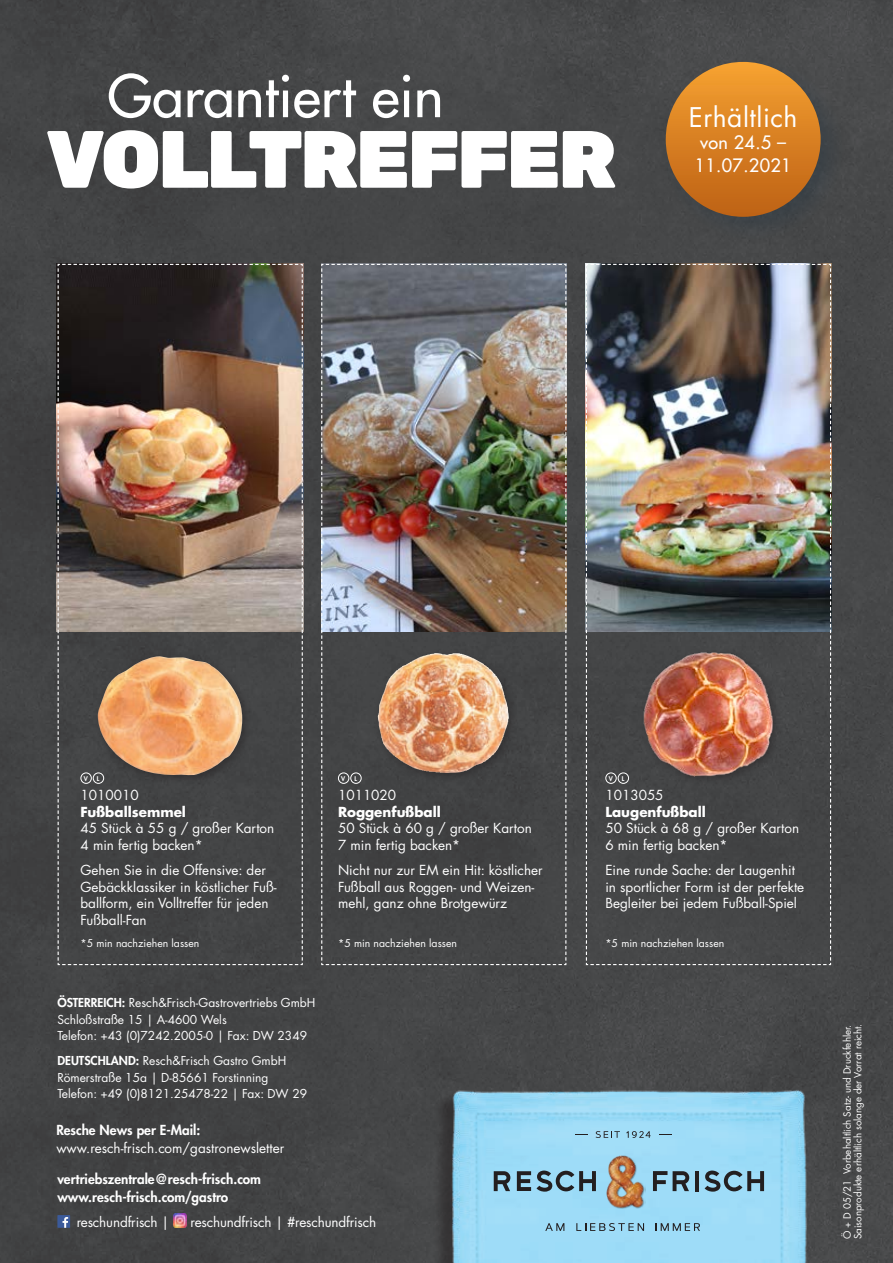
<style>
.page{position:relative;width:893px;height:1263px;background:#454647}
.page>*{position:absolute;margin:0;border:0;box-sizing:border-box;transform-origin:0 0}
.t1{font:900 81px "Rubik";letter-spacing:-.035em;color:#fff}
.t2{font:500 57px "Futura LT Pro";color:#fff}
.t3{font:26.4px "Futura LT Pro";letter-spacing:.02em;color:#fff}
.t4{font:500 18px/22.8px "Futura LT Pro";letter-spacing:.02em;color:#fff}
.t5{font:13.5px/16.5px "Futura LT Pro";color:#fff}
.t6{font:800 13.5px/18px "Futura LT Pro";color:#fff}
.t7{font:700 13.5px "Futura LT Pro";color:#fff}
.t8{font:12px/16.5px "Futura LT Pro";color:#fff}
.t9{font:10.5px "Futura LT Pro";color:#fff}
.t10{font:9.75px/10.8px "Futura LT Pro";color:#fff}
.t11{font:800 6.3px "Futura LT Pro";color:#fff}
.s1{font-weight:800}
</style>
<div class="page">
<img style="left:57px;top:263px;width:246px;height:703px">
<img style="left:321px;top:263px;width:246px;height:703px">
<img style="left:585px;top:263px;width:247px;height:703px">
<div style="left:338px;top:772px;width:11px;height:12px;border:1px solid #fff;border-radius:50%"></div>
<div style="left:350px;top:772px;width:12px;height:12px;border:1px solid #fff;border-radius:50%"></div>
<div style="left:81px;top:772px;width:11px;height:12px;border:1px solid #fff;border-radius:50%"></div>
<div style="left:605px;top:772px;width:12px;height:12px;border:1px solid #fff;border-radius:50%"></div>
<div style="left:618px;top:772px;width:11px;height:12px;border:1px solid #fff;border-radius:50%"></div>
<div style="left:373px;top:648px;width:146px;height:135px;background:#231f20;opacity:.5"></div>
<img style="left:378px;top:653px;width:69px;height:120px">
<div style="left:92px;top:651px;width:161px;height:135px;background:#424344"></div>
<img style="left:98px;top:656px;width:144px;height:119px">
<div style="left:639px;top:647px;width:144px;height:139px;background:#454546"></div>
<img style="left:634px;top:644px;width:147px;height:139px">
<div style="left:657px;top:53px;width:192px;height:192px;background:#464849"></div>
<div style="left:666px;top:62px;width:155px;height:155px;background:linear-gradient(to bottom,#f6a131,#bb6015);border-radius:77px"></div>
<div style="left:57px;top:1215px;width:13px;height:13px;background:#3b5a9a"></div>
<svg style="left:63px;top:1217px;width:5px;height:11px"></svg>
<img style="left:173px;top:1213px;width:14px;height:14px">
<img style="left:384px;top:1071px;width:489px;height:192px">
<svg style="left:545px;top:1223px;width:19px;height:8px"></svg>
<svg style="left:576px;top:1223px;width:68px;height:8px"></svg>
<svg style="left:656px;top:1223px;width:44px;height:8px"></svg>
<svg style="left:673px;top:1171px;width:16px;height:20px"></svg>
<svg style="left:705px;top:1170px;width:59px;height:21px"></svg>
<hr style="left:695px;top:1171px;width:4px;height:20px;background:#231f20">
<svg style="left:653px;top:1171px;width:14px;height:20px"></svg>
<svg style="left:494px;top:1171px;width:16px;height:20px"></svg>
<svg style="left:517px;top:1170px;width:79px;height:21px;background:#678999"></svg>
<svg style="left:575px;top:1135px;width:13px;height:1px"></svg>
<svg style="left:596px;top:1131px;width:24px;height:7px"></svg>
<svg style="left:626px;top:1131px;width:25px;height:7px"></svg>
<svg style="left:659px;top:1135px;width:13px;height:1px"></svg>
<img style="left:607px;top:1154px;width:39px;height:54px">
<h2 class="t2" style="left:108px;top:54px;width:338px">Garantiert ein</h2>
<h1 class="t1" style="left:46px;top:111px;width:572px">VOLLTREFFER</h1>
<h3 class="t3" style="left:689px;top:99px;width:110px">Erhältlich</h3>
<h3 class="t4" style="left:695px;top:130px;width:98px">von 24.5 –<br>11.07.2021</h3>
<p class="t11" style="left:84px;top:774px;width:6px">V</p>
<p class="t11" style="left:97px;top:774px;width:4px">L</p>
<p class="t5" style="left:81px;top:787px;width:60px">1010010</p>
<p class="t7" style="left:81px;top:801px;width:107px">Fußballsemmel</p>
<p class="t5" style="left:81px;top:820px;width:195px">45 Stück à 55 g / großer Karton<br>4 min fertig backen*</p>
<p class="t5" style="left:81px;top:862px;width:198px">Gehen Sie in die Offensive: der<br>Gebäckklassiker in köstlicher Fuß&shy;ballform, ein Volltreffer für jeden<br>Fußball-Fan</p>
<p class="t11" style="left:341px;top:774px;width:6px">V</p>
<p class="t11" style="left:354px;top:774px;width:4px">L</p>
<p class="t5" style="left:338px;top:787px;width:60px">1011020</p>
<p class="t7" style="left:338px;top:801px;width:104px">Roggenfußball</p>
<p class="t5" style="left:338px;top:820px;width:195px">50 Stück à 60 g / großer Karton<br>7 min fertig backen*</p>
<p class="t5" style="left:338px;top:862px;width:206px">Nicht nur zur EM ein Hit: köstlicher<br>Fußball aus Roggen- und Weizen&shy;mehl, ganz ohne Brotgewürz</p>
<p class="t11" style="left:609px;top:774px;width:6px">V</p>
<p class="t11" style="left:622px;top:774px;width:4px">L</p>
<p class="t5" style="left:605px;top:787px;width:60px">1013055</p>
<p class="t7" style="left:605px;top:801px;width:102px">Laugenfußball</p>
<p class="t5" style="left:605px;top:820px;width:195px">50 Stück à 68 g / großer Karton<br>6 min fertig backen*</p>
<p class="t5" style="left:605px;top:862px;width:200px">Eine runde Sache: der Laugenhit in sportlicher Form ist der perfekte<br>Begleiter bei jedem Fußball-Spiel</p>
<p class="t9" style="left:81px;top:936px;width:120px">*5 min nachziehen lassen</p>
<p class="t9" style="left:338px;top:936px;width:120px">*5 min nachziehen lassen</p>
<p class="t9" style="left:605px;top:936px;width:120px">*5 min nachziehen lassen</p>
<p class="t8" style="left:57px;top:994px;width:260px"><span class="s1">ÖSTERREICH:</span> Resch&amp;Frisch-Gastrovertriebs GmbH<br>Schloßstraße 15 | A-4600 Wels<br>Telefon: +43 (0)7242.2005-0 | Fax: DW 2349</p>
<p class="t8" style="left:57px;top:1052px;width:251px"><span class="s1">DEUTSCHLAND:</span> Resch&amp;Frisch Gastro GmbH<br>Römerstraße 15a | D-85661 Forstinning<br>Telefon: +49 (0)8121.25478-22 | Fax: DW 29</p>
<p class="t6" style="left:56px;top:1120px;width:146px">Resche News per E-Mail:</p>
<p class="t5" style="left:56px;top:1139px;width:229px">www.resch-frisch.com/gastronewsletter</p>
<p class="t6" style="left:57px;top:1169px;width:205px">vertriebszentrale@resch-frisch.com www.resch-frisch.com/gastro</p>
<p class="t5" style="left:77px;top:1214px;width:94px">reschundfrisch |</p>
<p class="t5" style="left:191px;top:1214px;width:187px">reschundfrisch | #reschundfrisch</p>
<p class="t10" style="left:842px;top:1239px;width:217px;rotate:-90deg">Ö + D 05/21 Vorbehaltlich Satz- und Druckfehler.<br>Saisonprodukte erhältlich solange der Vorrat reicht.</p>
</div>
